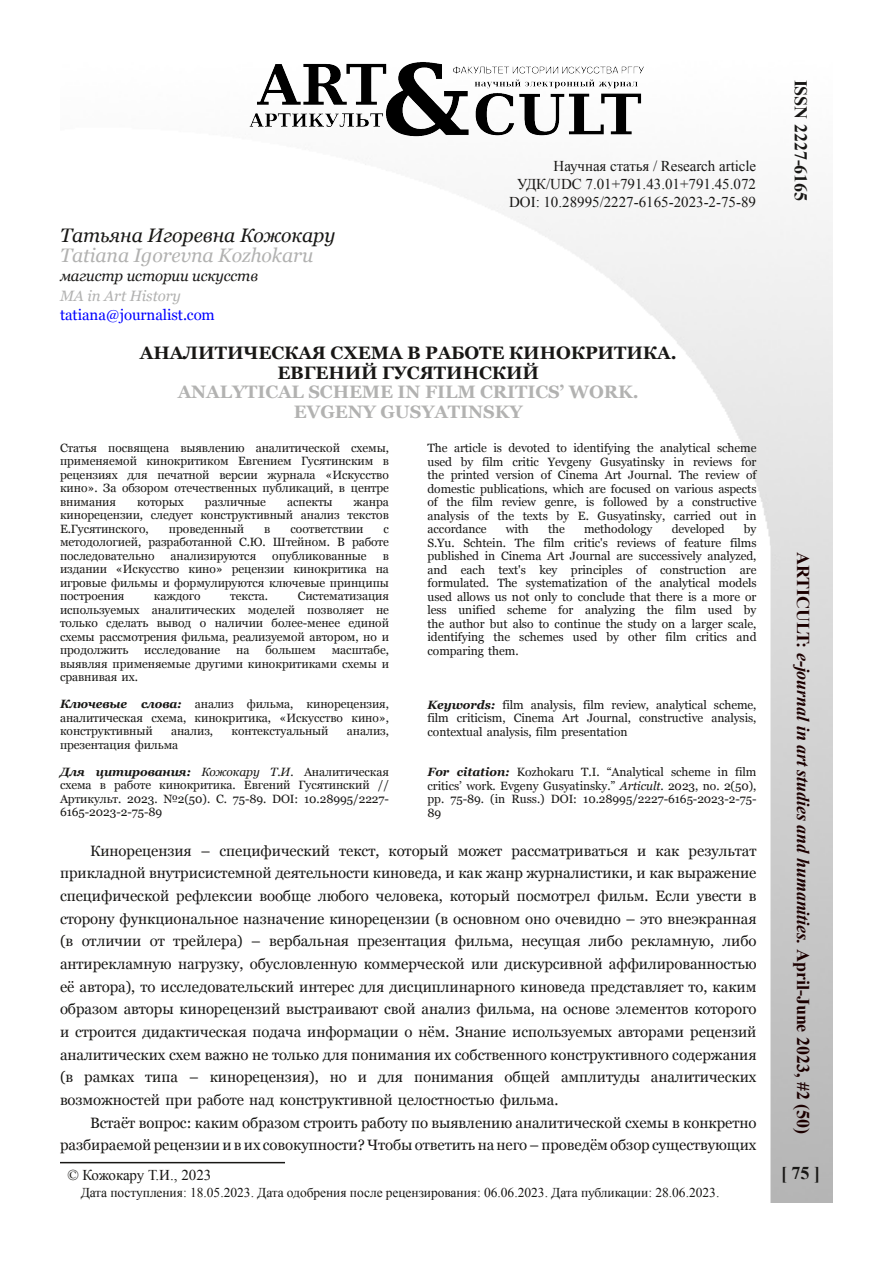
<style>
.page{position:relative;width:893px;height:1263px;background:#fff}
.page>*{position:absolute;margin:0;border:0;box-sizing:border-box;transform-origin:0 0}
.t1{font:italic 19.5px "Georgia";letter-spacing:-.005em;color:#b2b2b1}
.t2{font:italic 19.5px "Georgia";letter-spacing:-.005em;color:#181715}
.t3{font:italic 700 18px "Times New Roman";color:#1c0000}
.t4{font:700 18px/19.5px "Georgia";letter-spacing:-.005em;color:#181715;text-align:center}
.t5{font:700 18px/19.5px "Georgia";letter-spacing:-.005em;color:#b2b2b1;text-align:center}
.t6{font:700 18px "Times New Roman";color:#181715}
.t7{font:15px/22.6px "Georgia";letter-spacing:-.005em;color:#181715;text-align:justify}
.t8{font:15px/18px "Times New Roman";color:#181715;text-align:right}
.t9{font:italic 15px "Georgia";letter-spacing:-.005em;color:#181715}
.t10{font:15px "Georgia";letter-spacing:-.005em;color:#00f}
.t11{font:italic 15px "Georgia";letter-spacing:-.005em;color:#b2b2b1}
.t12{font:13.5px "Times New Roman";color:#181715}
.t13{font:12px/13.5px "Georgia";letter-spacing:-.005em;color:#181715;text-align:justify}
.s1{font-weight:700;font-style:italic}
.s2{font-style:italic}
.s3{font-style:normal}
</style>
<div class="page">
<img style="left:770px;top:570px;width:62px;height:633px">
<img style="left:248px;top:61px;width:396px;height:76px">
<hr style="left:60px;top:1162px;width:225px;height:1px;background:#181715">
<p class="t8" style="left:509px;top:157px;width:248px">Научная статья / Research article<br>УДК/UDC 7.01+791.43.01+791.45.072<br>DOI: 10.28995/2227-6165-2023-2-75-89</p>
<h1 class="t2" style="left:60px;top:224px;width:277px">Татьяна Игоревна Кожокару</h1>
<h1 class="t1" style="left:60px;top:244px;width:255px">Tatiana Igorevna Kozhokaru</h1>
<p class="t9" style="left:60px;top:267px;width:200px">магистр истории искусств</p>
<p class="t11" style="left:60px;top:287px;width:123px">MA in Art History</p>
<p class="t10" style="left:60px;top:306px;width:156px">tatiana@journalist.com</p>
<h2 class="t4" style="left:140px;top:343px;width:538px">АНАЛИТИЧЕСКАЯ СХЕМА В РАБОТЕ КИНОКРИТИКА.<br>ЕВГЕНИЙ ГУСЯТИНСКИЙ</h2>
<h2 class="t5" style="left:178px;top:382px;width:463px">ANALYTICAL SCHEME IN FILM CRITICS’ WORK.<br>EVGENY GUSYATINSKY</h2>
<p class="t13" style="left:428px;top:441px;width:330px">The article is devoted to identifying the analytical scheme used by film critic Yevgeny Gusyatinsky in reviews for the printed version of Cinema Art Journal. The review of domestic publications, which are focused on various aspects of the film review genre, is followed by a constructive analysis of the texts by E. Gusyatinsky, carried out in accordance</p>
<p class="t13" style="left:60px;top:441px;width:330px">Статья посвящена выявлению аналитической схемы, применяемой кинокритиком Евгением Гусятинским в рецензиях для печатной версии журнала «Искусство кино». За обзором отечественных публикаций, в центре внимания</p>
<p class="t13" style="left:60px;top:495px;width:330px;text-indent:294px">жанра кинорецензии, следует конструктивный анализ текстов Е.Гусятинского,</p>
<p class="t13" style="left:137px;top:495px;width:48px">которых</p>
<p class="t13" style="left:205px;top:495px;width:63px">различные</p>
<p class="t13" style="left:287px;top:495px;width:47px">аспекты</p>
<p class="t13" style="left:428px;top:522px;width:331px;text-indent:316px">by S.Yu. Schtein. The film critic's reviews of feature films published in Cinema Art Journal are successively analyzed, and each text's key principles of construction are formulated. The systematization of the analytical models used allows us not only to conclude that there is a more or less unified scheme for analyzing the film used by the author but also to continue the study on a larger scale, identifying the schemes used by other film critics and comparing them.</p>
<p class="t13" style="left:506px;top:522px;width:25px">with</p>
<p class="t13" style="left:548px;top:522px;width:18px">the</p>
<p class="t13" style="left:584px;top:522px;width:70px">methodology</p>
<p class="t13" style="left:672px;top:522px;width:55px">developed</p>
<p class="t13" style="left:169px;top:522px;width:77px">проведенный</p>
<p class="t13" style="left:264px;top:522px;width:8px">в</p>
<p class="t13" style="left:291px;top:522px;width:74px">соответствии</p>
<p class="t13" style="left:60px;top:522px;width:330px;text-indent:323px">с методологией, разработанной С.Ю. Штейном. В работе последовательно</p>
<p class="t13" style="left:171px;top:549px;width:87px">анализируются</p>
<p class="t13" style="left:272px;top:549px;width:96px">опубликованные</p>
<p class="t13" style="left:60px;top:549px;width:330px;text-indent:323px">в издании «Искусство кино» рецензии кинокритика на игровые фильмы и формулируются ключевые принципы построения</p>
<p class="t13" style="left:60px;top:589px;width:331px;text-indent:238px">Систематизация используемых аналитических моделей позволяет не только сделать вывод о наличии более-менее единой схемы рассмотрения фильма, реализуемой автором, но и продолжить</p>
<p class="t13" style="left:154px;top:589px;width:48px">каждого</p>
<p class="t13" style="left:230px;top:589px;width:40px">текста.</p>
<p class="t13" style="left:60px;top:643px;width:331px;text-indent:272px">масштабе, выявляя применяемые другими кинокритиками схемы и сравнивая их.</p>
<p class="t13" style="left:60px;top:697px;width:330px"><span class="s1">Ключевые слова:</span> анализ фильма, кинорецензия, аналитическая схема, кинокритика, «Искусство кино», конструктивный</p>
<p class="t13" style="left:144px;top:643px;width:77px">исследование</p>
<p class="t13" style="left:236px;top:643px;width:15px">на</p>
<p class="t13" style="left:265px;top:643px;width:52px">большем</p>
<p class="t13" style="left:428px;top:698px;width:330px"><span class="s1">Keywords:</span> film analysis, film review, analytical scheme, film criticism, Cinema Art Journal, constructive analysis, contextual analysis, film presentation</p>
<p class="t13" style="left:428px;top:765px;width:331px"><span class="s1">For citation:</span> Kozhokaru T.I. “Analytical scheme in film critics’ work. Evgeny Gusyatinsky.” <span class="s2">Articult</span>. 2023, no. 2(50), pp. 75-89. (in Russ.) DOI: 10.28995/2227-6165-2023-2-75- 89</p>
<p class="t13" style="left:171px;top:724px;width:44px">анализ,</p>
<p class="t13" style="left:231px;top:724px;width:99px">контекстуальный</p>
<p class="t13" style="left:347px;top:724px;width:44px">анализ,</p>
<p class="t13" style="left:60px;top:738px;width:120px">презентация фильма</p>
<p class="t13" style="left:60px;top:765px;width:331px"><span class="s1">Для цитирования:</span> <span class="s2">Кожокару Т.И.</span> Аналитическая схема в работе кинокритика. Евгений Гусятинский // Артикульт. 2023. №2(50). С. 75-89. DOI: 10.28995/2227- 6165-2023-2-75-89</p>
<p class="t7" style="left:60px;top:839px;width:698px;text-indent:30px">Кинорецензия – специфический текст, который может рассматриваться и как результат прикладной внутрисистемной деятельности киноведа, и как жанр журналистики, и как выражение специфической рефлексии вообще любого человека, который посмотрел фильм. Если увести в сторону функциональное назначение кинорецензии (в основном оно очевидно – это внеэкранная (в отличии от трейлера) – вербальная презентация фильма, несущая либо рекламную, либо антирекламную нагрузку, обусловленную коммерческой или дискурсивной аффилированностью её автора), то исследовательский интерес для дисциплинарного киноведа представляет то, каким образом авторы кинорецензий выстраивают свой анализ фильма, на основе элементов которого и строится дидактическая подача информации о нём. Знание используемых авторами рецензий аналитических схем важно не только для понимания их собственного конструктивного содержания (в рамках типа – кинорецензия), но и для понимания общей амплитуды аналитических возможностей при работе над конструктивной целостностью фильма.</p>
<p class="t7" style="left:60px;top:1111px;width:698px;text-align:right">Встаёт вопрос: каким образом строить работу по выявлению аналитической схемы в конкретно разбираемой рецензии и вих совокупности?Чтобыответитьна него– проведём обзор существующих</p>
<p class="t8" style="left:68px;top:1166px;width:145px">© Кожокару Т.И., 2023</p>
<p class="t12" style="left:81px;top:1185px;width:640px">Дата поступления: 18.05.2023. Дата одобрения после рецензирования: 06.06.2023. Дата публикации: 28.06.2023.</p>
<h2 class="t6" style="left:811px;top:80px;width:123px;rotate:90deg">ISSN 2227-6165</h2>
<h2 class="t3" style="left:813px;top:552px;width:584px;rotate:90deg"><span class="s3">ARTICULT:</span> e-journal in art studies and humanities. <span class="s3">April-June 2023, #2 (50)</span></h2>
<h2 class="t6" style="left:781px;top:1163px;width:40px">[75]</h2>
</div>
